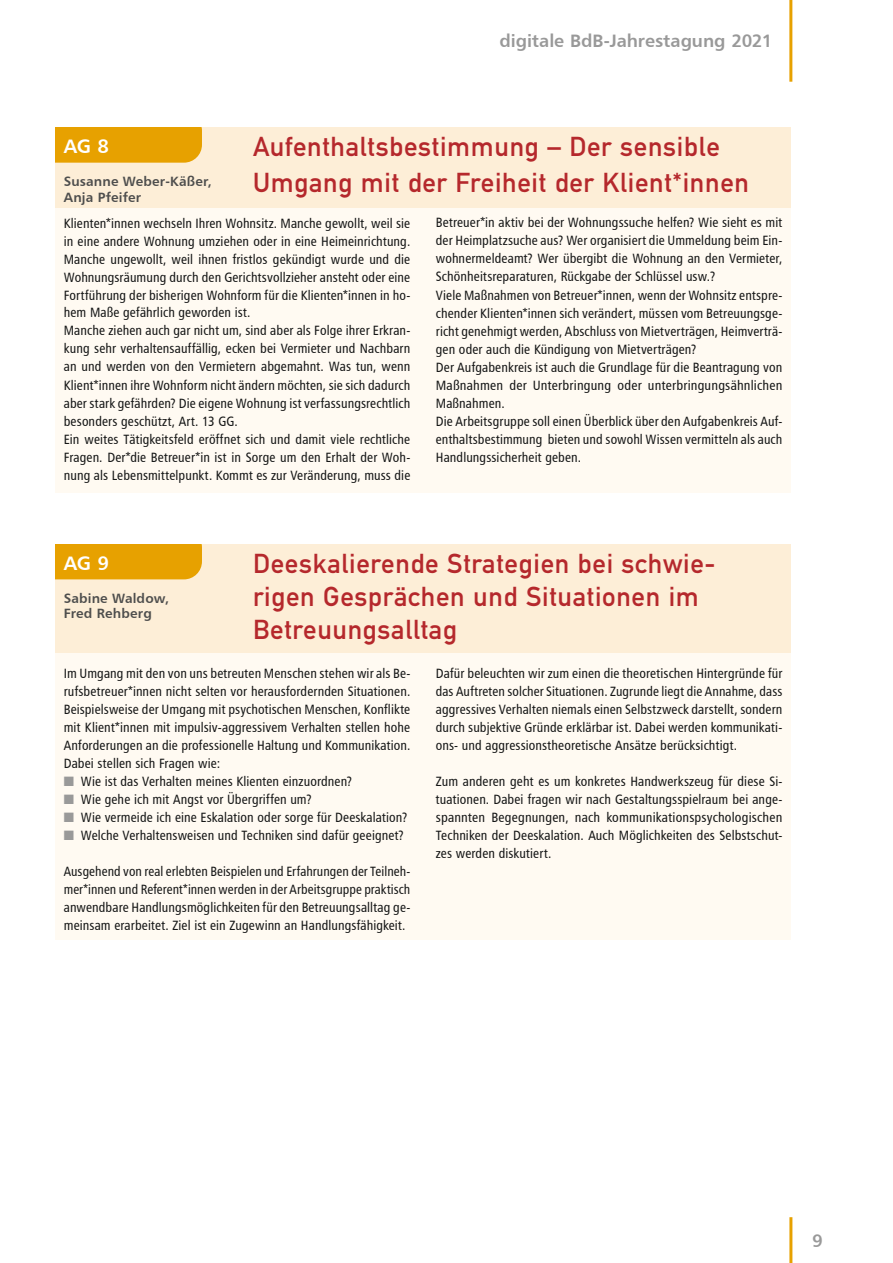
<style>
.page{position:relative;width:893px;height:1263px;background:#fff}
.page>*{position:absolute;margin:0;border:0;box-sizing:border-box;transform-origin:0 0}
.t1{font:27px/33px "DIN Mittelschrift";letter-spacing:.025em;color:#b5282c}
.t2{font:19.5px "Humanist 777 BT Bold B";color:#fff}
.t3{font:18px "Humanist 777 BT Bold B";letter-spacing:-.005em;color:#999}
.t4{font:13.5px/18px "Humanist 777 BT Roman Condensed B";letter-spacing:.01em;color:#151616;text-align:justify}
.t5{font:13.5px/15.8px "Humanist 777 BT Bold B";letter-spacing:.01em;color:#4e4e4d}
.s1{color:#999}
</style>
<div class="page">
<div style="left:55px;top:194px;width:736px;height:299px;background:#fffaf2"></div>
<div style="left:55px;top:128px;width:736px;height:80px;background:#fdeed7"></div>
<div style="left:55px;top:128px;width:147px;height:35px;background:#e7a100"></div>
<div style="left:55px;top:639px;width:736px;height:301px;background:#fffaf2"></div>
<div style="left:55px;top:544px;width:736px;height:109px;background:#fdeed7"></div>
<div style="left:55px;top:544px;width:147px;height:35px;background:#e7a100"></div>
<hr style="left:789px;top:1217px;width:3px;height:46px;background:#e7a100">
<hr style="left:789px;top:0;width:3px;height:82px;background:#e7a100">
<h2 class="t2" style="left:64px;top:134px;width:47px">AG 8</h2>
<p class="t5" style="left:64px;top:173px;width:149px">Susanne Weber-Käßer,<br>Anja Pfeifer</p>
<h3 class="t3" style="left:499px;top:29px;width:274px">digitale BdB-Jahrestagung 2021</h3>
<h1 class="t1" style="left:253px;top:129px;width:497px;line-height:36px">Aufenthaltsbestimmung – Der sensible<br>Umgang mit der Freiheit der Klient*innen</h1>
<p class="t4" style="left:64px;top:214px;width:348px;text-align:left">Klienten*innen wechseln Ihren Wohnsitz. Manche gewollt, weil sie in eine andere Wohnung umziehen oder in eine Heimeinrichtung.<br>Manche ungewollt, weil ihnen fristlos gekündigt wurde und die Wohnungsräumung durch den Gerichtsvollzieher ansteht oder eine Fortführung der bisherigen Wohnform für die Klienten*innen in ho&shy;hem Maße gefährlich geworden ist.<br>Manche ziehen auch gar nicht um, sind aber als Folge ihrer Erkran&shy;kung sehr verhaltensauffällig, ecken bei Vermieter und Nachbarn an und werden von den Vermietern abgemahnt. Was tun, wenn Klient*innen ihre Wohnform nicht ändern möchten, sie sich dadurch aber stark gefährden? Die eigene Wohnung ist verfassungsrechtlich besonders geschützt, Art. 13 GG.<br>Ein weites Tätigkeitsfeld eröffnet sich und damit viele rechtliche Fragen. Der*die Betreuer*in ist in Sorge um den Erhalt der Woh&shy;nung als Lebensmittelpunkt. Kommt es zur Veränderung, muss die</p>
<p class="t4" style="left:436px;top:214px;width:348px;text-align:left">Betreuer*in aktiv bei der Wohnungssuche helfen? Wie sieht es mit der Heimplatzsuche aus? Wer organisiert die Ummeldung beim Ein&shy;wohnermeldeamt? Wer übergibt die Wohnung an den Vermieter, Schönheitsreparaturen, Rückgabe der Schlüssel usw.?<br>Viele Maßnahmen von Betreuer*innen, wenn der Wohnsitz entspre&shy;chender Klienten*innen sich verändert, müssen vom Betreuungsge&shy;richt genehmigt werden, Abschluss von Mietverträgen, Heimverträ&shy;gen oder auch die Kündigung von Mietverträgen?<br>Der Aufgabenkreis ist auch die Grundlage für die Beantragung von Maßnahmen der Unterbringung oder unterbringungsähnlichen Maßnahmen.<br>Die Arbeitsgruppe soll einen Überblick über den Aufgabenkreis Auf&shy;enthaltsbestimmung bieten und sowohl Wissen vermitteln als auch Handlungssicherheit geben.</p>
<h2 class="t2" style="left:64px;top:551px;width:47px">AG 9</h2>
<p class="t5" style="left:64px;top:590px;width:107px">Sabine Waldow,<br>Fred Rehberg</p>
<h1 class="t1" style="left:253px;top:547px;width:464px">Deeskalierende Strategien bei schwie&shy;rigen Gesprächen und Situationen im<br>Betreuungsalltag</h1>
<p class="t4" style="left:64px;top:664px;width:348px">Im Umgang mit den von uns betreuten Menschen stehen wir als Be&shy;rufsbetreuer*innen nicht selten vor herausfordernden Situationen.<br>Beispielsweise der Umgang mit psychotischen Menschen, Konflikte mit Klient*innen mit impulsiv-aggressivem Verhalten stellen hohe Anforderungen an die professionelle Haltung und Kommunikation.<br>Dabei stellen sich Fragen wie:</p>
<p class="t4" style="left:64px;top:772px;width:290px"><span class="s1">■</span> Wie ist das Verhalten meines Klienten einzuordnen?</p>
<p class="t4" style="left:64px;top:790px;width:249px"><span class="s1">■</span> Wie gehe ich mit Angst vor Übergriffen um?</p>
<p class="t4" style="left:64px;top:808px;width:345px"><span class="s1">■</span> Wie vermeide ich eine Eskalation oder sorge für Deeskalation?</p>
<p class="t4" style="left:64px;top:826px;width:341px"><span class="s1">■</span> Welche Verhaltensweisen und Techniken sind dafür geeignet?</p>
<p class="t4" style="left:64px;top:862px;width:348px">Ausgehend von real erlebten Beispielen und Erfahrungen der Teilneh&shy;mer*innen und Referent*innen werden in der Arbeitsgruppe praktisch anwendbare Handlungsmöglichkeiten für den Betreuungsalltag ge&shy;meinsam erarbeitet. Ziel ist ein Zugewinn an Handlungsfähigkeit.</p>
<p class="t4" style="left:436px;top:664px;width:348px">Dafür beleuchten wir zum einen die theoretischen Hintergründe für das Auftreten solcher Situationen. Zugrunde liegt die Annahme, dass aggressives Verhalten niemals einen Selbstzweck darstellt, sondern durch subjektive Gründe erklärbar ist. Dabei werden kommunikati&shy;ons- und aggressionstheoretische Ansätze berücksichtigt.</p>
<p class="t4" style="left:436px;top:772px;width:348px">Zum anderen geht es um konkretes Handwerkszeug für diese Si&shy;tuationen. Dabei fragen wir nach Gestaltungsspielraum bei ange&shy;spannten Begegnungen, nach kommunikationspsychologischen Techniken der Deeskalation. Auch Möglichkeiten des Selbstschut&shy;zes werden diskutiert.</p>
<h3 class="t3" style="left:812px;top:1229px;width:12px">9</h3>
</div>
